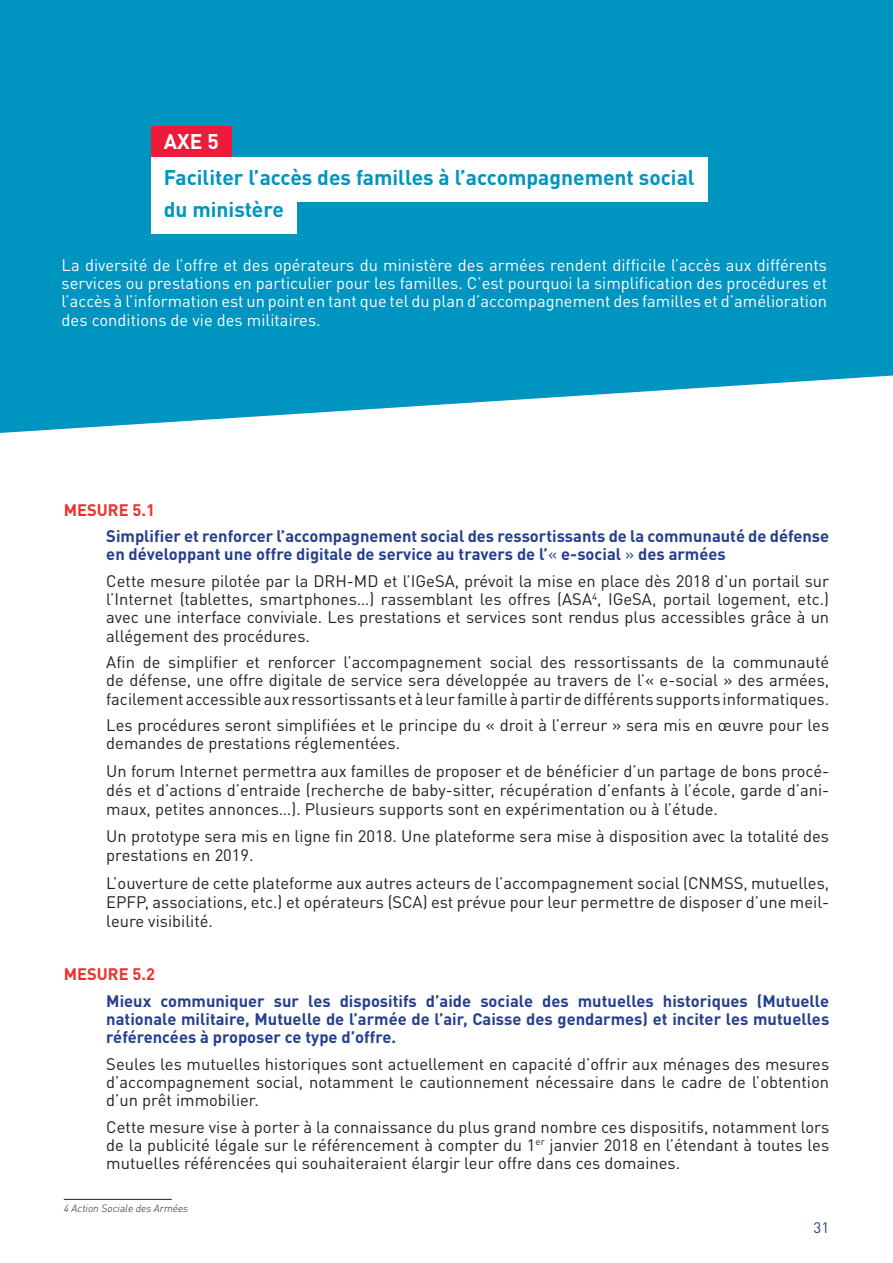
<style>
.page{position:relative;width:893px;height:1263px;background:#fff}
.page>*{position:absolute;margin:0;border:0;box-sizing:border-box;transform-origin:0 0}
.t1{font:700 21px/31.7px "DIN Pro";color:#0094c1}
.t2{font:700 21px "DIN Pro";color:#fff}
.t3{font:16.5px/18.1px "DIN Pro";color:#231f20;text-align:justify}
.t4{font:700 16.5px/18.1px "DIN Pro";color:#253f8e}
.t5{font:16.5px/18.1px "DIN Pro";color:#fff;text-align:justify}
.t6{font:700 16.5px "DIN Pro";color:#ee2f2d}
.t7{font:15px "DIN Pro";color:#253f8e}
.t8{font:italic 300 10.5px "DIN Pro";color:#231f20}
.s1{font-weight:400}
</style>
<div class="page">
<hr style="left:64px;top:1199px;width:108px;height:1px;background:#231f20">
<svg style="left:0;top:0;width:893px;height:433px;background:#129bc5"></svg>
<div style="left:151px;top:126px;width:80px;height:44px;background:#ed1a3a"></div>
<div style="left:151px;top:158px;width:556px;height:44px;background:#fff"></div>
<div style="left:151px;top:189px;width:146px;height:45px;background:#fff"></div>
<p class="t2" style="left:164px;top:124px;width:57px">AXE 5</p>
<p class="t1" style="left:164px;top:159px;width:532px">Faciliter l’accès des familles à l’accompagnement social du ministère</p>
<p class="t5" style="left:62px;top:254px;width:767px">La diversité de l’offre et des opérateurs du ministère des armées rendent difficile l’accès aux différents services ou prestations en particulier pour les familles. C’est pourquoi la simplification des procédures et l’accès à l’information est un point en tant que tel du plan d’accompagnement des familles et d’amélioration des conditions de vie des militaires.</p>
<p class="t6" style="left:64px;top:496px;width:93px">MESURE 5.1</p>
<p class="t4" style="left:106px;top:525px;width:724px">Simplifier et renforcer l’accompagnement social des ressortissants de la communauté de défense en développant une offre digitale de service au travers de l’<span class="s1">«</span> e-social <span class="s1">»</span> des armées</p>
<p class="t3" style="left:106px;top:570px;width:724px">Cette mesure pilotée par la DRH-MD et l’IGeSA, prévoit la mise en place dès 2018 d’un portail sur l’Internet (tablettes, smartphones…) rassemblant les offres (ASA<sup>4</sup>, IGeSA, portail logement, etc.) avec une interface conviviale. Les prestations et services sont rendus plus accessibles grâce à un allégement des procédures.</p>
<p class="t3" style="left:106px;top:652px;width:724px">Afin de simplifier et renforcer l’accompagnement social des ressortissants de la communauté de défense, une offre digitale de service sera développée au travers de l’« e-social » des armées, facilement accessible aux ressortissants et à leur famille à partir de différents supports informatiques.</p>
<p class="t3" style="left:106px;top:714px;width:724px">Les procédures seront simplifiées et le principe du « droit à l’erreur » sera mis en œuvre pour les demandes de prestations réglementées.</p>
<p class="t3" style="left:106px;top:760px;width:724px;line-height:18.9px">Un forum Internet permettra aux familles de proposer et de bénéficier d’un partage de bons procé&shy;dés et d’actions d’entraide (recherche de baby-sitter, récupération d’enfants à l’école, garde d’ani&shy;maux, petites annonces…). Plusieurs supports sont en expérimentation ou à l’étude.</p>
<p class="t3" style="left:106px;top:825px;width:724px;line-height:18.9px">Un prototype sera mis en ligne fin 2018. Une plateforme sera mise à disposition avec la totalité des prestations en 2019.</p>
<p class="t3" style="left:106px;top:872px;width:724px;line-height:18.9px">L’ouverture de cette plateforme aux autres acteurs de l’accompagnement social (CNMSS, mutuelles, EPFP, associations, etc.) et opérateurs (SCA) est prévue pour leur permettre de disposer d’une meil&shy;leure visibilité.</p>
<p class="t6" style="left:64px;top:960px;width:93px">MESURE 5.2</p>
<p class="t4" style="left:106px;top:990px;width:724px;text-align:justify">Mieux communiquer sur les dispositifs d’aide sociale des mutuelles historiques (Mutuelle nationale militaire, Mutuelle de l’armée de l’air, Caisse des gendarmes) et inciter les mutuelles référencées à proposer ce type d’offre.</p>
<p class="t3" style="left:106px;top:1053px;width:724px">Seules les mutuelles historiques sont actuellement en capacité d’offrir aux ménages des mesures d’accompagnement social, notamment le cautionnement nécessaire dans le cadre de l’obtention d’un prêt immobilier.</p>
<p class="t3" style="left:106px;top:1116px;width:724px">Cette mesure vise à porter à la connaissance du plus grand nombre ces dispositifs, notamment lors de la publicité légale sur le référencement à compter du 1<sup>er</sup> janvier 2018 en l’étendant à toutes les mutuelles référencées qui souhaiteraient élargir leur offre dans ces domaines.</p>
<p class="t8" style="left:64px;top:1200px;width:126px">4 Action Sociale des Armées</p>
<p class="t7" style="left:813px;top:1216px;width:17px">31</p>
</div>
